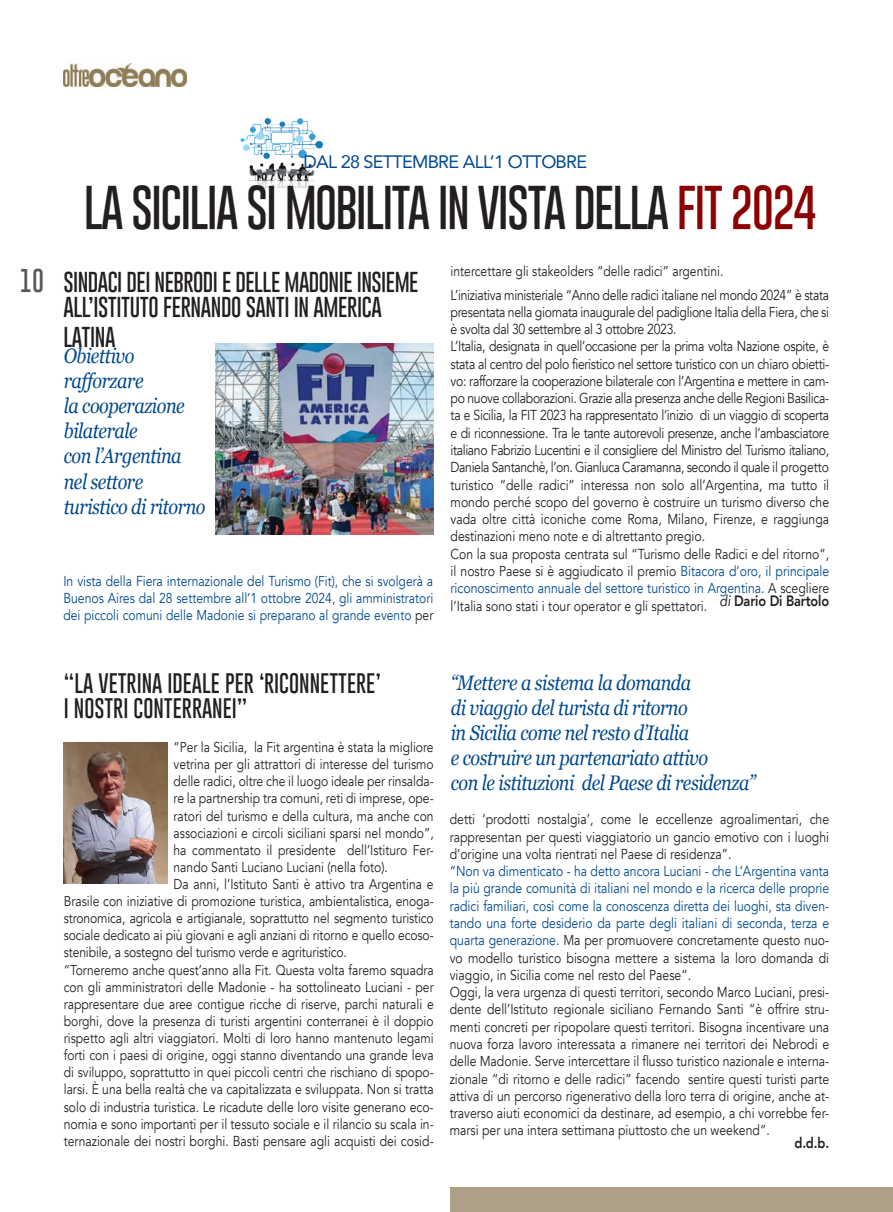
<style>
.page{position:relative;width:893px;height:1212px;background:#fff}
.page>*{position:absolute;margin:0;border:0;box-sizing:border-box;transform-origin:0 0}
.t1{font:100 45px "Gobold";letter-spacing:-.04em;color:#231f20}
.t2{font:italic 21px/25.2px "Georgia";letter-spacing:-.025em;color:#01498d;scale:.86 1}
.t3{font:100 21px/25.2px "Gobold";letter-spacing:-.025em;color:#231f20;text-align:center}
.t4{font:100 20.55px/24.8px "Gobold";color:#231f20}
.t5{font:18px "Avenir";letter-spacing:-.04em;color:#01498d}
.t6{font:800 15px "Avenir";letter-spacing:-.01em;color:#231f20;scale:.85 1}
.t7{font:14.4px/17.2px "Avenir";color:#231f20;text-align:justify;scale:.85 1}
.t8{font:14.4px/17.2px "Avenir";letter-spacing:-.025em;color:#231f20;scale:.85 1}
.t9{font:14.4px "Avenir";color:#01498d;scale:.85 1}
.t10{font:14.25px "Avenir";color:#231f20;scale:.85 1}
.t11{font:14.25px/17.1px "Avenir";color:#01498d;scale:.85 1}
.s1{color:#8b0202}
.s2{font-size:27px;color:#fff}
.s3{font-size:24px;color:#57585a}
.s4{font-size:14.25px}
.s5{font-size:14.4px}
.s6{color:#231f20}
.s7{color:#01498d}
.s8{font-weight:400;font-style:italic}
</style>
<div class="page">
<div style="left:451px;top:0;width:442px;height:1212px;background:#ada087"></div>
<div style="left:0;top:128px;width:893px;height:1058px;background:#fff"></div>
<div style="left:0;top:0;width:893px;height:141px;background:#fff"></div>
<img style="left:64px;top:64px;width:123px;height:22px">
<img style="left:240px;top:118px;width:83px;height:70px">
<img style="left:64px;top:742px;width:104px;height:141px">
<img style="left:215px;top:343px;width:218px;height:191px">
<p class="t5" style="left:304px;top:147px;width:285px">DAL 28 SETTEMBRE ALL’1 OTTOBRE</p>
<h1 class="t1" style="left:84px;top:179px;width:734px">LA SICILIA SI MOBILITA IN VISTA DELLA <span class="s1">FIT 2024</span></h1>
<h2 class="t3" style="left:18px;top:269px;width:402px"><span class="s2">10</span><span class="s3">10</span> SINDACI DEI NEBRODI E DELLE MADONIE INSIEME<br>ALL’ISTITUTO FERNANDO SANTI IN AMERICA</h2>
<h2 class="t3" style="left:63px;top:325px;width:54px">LATINA</h2>
<h2 class="t2" style="left:64px;top:342px;width:166px">Obiettivo rafforzare<br>la cooperazione bilaterale<br>con l’Argentina nel settore turistico di ritorno</h2>
<p class="t9" style="left:63px;top:572px;width:437px">In vista <span class="s4">della</span> Fiera internazionale del Turismo <span class="s4">(Fit), che si svolgerà</span> a</p>
<p class="t11" style="left:63px;top:590px;width:437px"><span class="s5">Buenos Aires</span> dal 28 settembre all’1 ottobre 2024, gli amministratori dei piccoli comuni delle Madonie si preparano al grande evento <span class="s6">per</span></p>
<p class="t10" style="left:451px;top:263px;width:322px">intercettare gli stakeolders “delle radici” argentini.</p>
<p class="t8" style="left:451px;top:286px;width:447px">L’iniziativa ministeriale “Anno delle radici italiane nel mondo 2024” è stata presentata nella giornata inaugurale del padiglione Italia della Fiera, che si è svolta dal 30 settembre al 3 ottobre 2023.<br>L’Italia, designata in quell’occasione per la prima volta Nazione ospite, è stata al centro del polo fieristico nel settore turistico con un chiaro obietti&shy;vo: rafforzare la cooperazione bilaterale con l’Argentina e mettere in cam&shy;po nuove collaborazioni. Grazie alla presenza anche delle Regioni Basilica&shy;ta e Sicilia, la FIT 2023 ha rappresentato l’inizio di un viaggio di scoperta e di riconnessione. Tra le tante autorevoli presenze, anche l’ambasciatore italiano Fabrizio Lucentini e il consigliere del Ministro del Turismo italiano, Daniela Santanchè, l’on. Gianluca Caramanna, secondo il quale il progetto turistico “delle radici” interessa non solo all’Argentina, ma tutto il mondo perché scopo del governo è costruire un turismo diverso che vada oltre città iconiche come Roma, Milano, Firenze, e raggiunga destinazioni meno note e di altrettanto pregio.<br>Con la sua proposta centrata sul “Turismo delle Radici e del ritorno”, il nostro Paese si è aggiudicato il premio <span class="s7">Bitacora d’oro, il principale riconoscimento annuale del settore turistico in Argentina.</span> A scegliere l’Italia sono stati i tour operator e gli spettatori.</p>
<p class="t6" style="left:720px;top:589px;width:130px"><span class="s8">di</span> Dario Di Bartolo</p>
<h3 class="t4" style="left:64px;top:671px;width:319px">“LA VETRINA IDEALE PER ‘RICONNETTERE’<br>I NOSTRI CONTERRANEI”</h3>
<p class="t10" style="left:174px;top:739px;width:308px">“Per la Sicilia, la Fit argentina è stata la migliore</p>
<p class="t10" style="left:174px;top:756px;width:308px">vetrina per gli attrattori di interesse del turismo</p>
<p class="t10" style="left:174px;top:773px;width:308px">delle radici, oltre che il luogo ideale per rinsalda-</p>
<p class="t10" style="left:174px;top:790px;width:308px">re la partnership tra comuni, reti di imprese, ope-</p>
<p class="t10" style="left:174px;top:807px;width:307px">ratori del turismo e della cultura, ma anche con</p>
<p class="t10" style="left:174px;top:824px;width:308px">associazioni e circoli siciliani sparsi nel mondo”,</p>
<p class="t10" style="left:174px;top:841px;width:308px">ha commentato il presidente dell’Istituro Fer-</p>
<p class="t10" style="left:174px;top:858px;width:254px">nando Santi Luciano Luciani (nella foto).</p>
<p class="t10" style="left:174px;top:875px;width:307px">Da anni, l’Istituto Santi è attivo tra Argentina e</p>
<p class="t10" style="left:64px;top:893px;width:437px">Brasile con iniziative di promozione turistica, ambientalistica, enoga-</p>
<p class="t10" style="left:64px;top:910px;width:437px">stronomica, agricola e artigianale, soprattutto nel segmento turistico</p>
<p class="t10" style="left:64px;top:927px;width:437px">sociale dedicato ai più giovani e agli anziani di ritorno e quello ecoso-</p>
<p class="t10" style="left:64px;top:944px;width:335px">stenibile, a sostegno del turismo verde e agrituristico.</p>
<p class="t10" style="left:64px;top:961px;width:437px">“Torneremo anche quest’anno alla Fit. Questa volta faremo squadra</p>
<p class="t10" style="left:64px;top:978px;width:437px">con gli amministratori delle Madonie - ha sottolineato Luciani - per</p>
<p class="t10" style="left:64px;top:995px;width:437px">rappresentare due aree contigue ricche di riserve, parchi naturali e</p>
<p class="t10" style="left:64px;top:1012px;width:437px">borghi, dove la presenza di turisti argentini conterranei è il doppio</p>
<p class="t10" style="left:64px;top:1029px;width:437px">rispetto agli altri viaggiatori. Molti di loro hanno mantenuto legami</p>
<p class="t10" style="left:64px;top:1047px;width:437px">forti con i paesi di origine, oggi stanno diventando una grande leva</p>
<p class="t10" style="left:64px;top:1064px;width:437px">di sviluppo, soprattutto in quei piccoli centri che rischiano di spopo-</p>
<p class="t10" style="left:64px;top:1081px;width:437px">larsi. È una bella realtà che va capitalizzata e sviluppata. Non si tratta</p>
<p class="t10" style="left:64px;top:1098px;width:437px">solo di industria turistica. Le ricadute delle loro visite <span class="s5">generano eco-</span></p>
<p class="t10" style="left:64px;top:1115px;width:437px"><span class="s5">nomia</span> e sono importanti per il tessuto sociale e il rilancio su scala in-</p>
<p class="t7" style="left:64px;top:1133px;width:437px"><span class="s4">terna</span>zionale dei nostri borghi. Basti pensare agli acquisti dei cosid-</p>
<h2 class="t2" style="left:451px;top:669px;width:356px">“Mettere a sistema la domanda<br>di viaggio del turista di ritorno<br>in Sicilia come nel resto d’Italia<br>e costruire un partenariato attivo<br>con le istituzioni del Paese di residenza”</h2>
<p class="t7" style="left:450px;top:811px;width:448px">detti ‘prodotti nostalgia’, come le eccellenze agroalimentari, che rappresentan per questi viaggiatorio un gancio emotivo con i luoghi d’origine una volta rientrati nel Paese di residenza”.</p>
<p class="t7" style="left:450px;top:863px;width:448px;text-align:left"><span class="s7">“Non va dimenticato - ha detto ancora Luciani - che L’Argentina vanta la più grande comunità di italiani nel mondo e la ricerca delle proprie radici familiari, così come la conoscenza diretta dei luoghi, sta diven&shy;tando una forte desiderio da parte degli italiani di seconda, terza e quarta generazione.</span> Ma per promuovere concretamente questo nuo&shy;vo modello turistico bisogna mettere a sistema la loro domanda di viaggio, in Sicilia come nel resto del Paese”.<br>Oggi, la vera urgenza di questi territori, secondo Marco Luciani, presi&shy;dente dell’Istituto regionale siciliano Fernando Santi “è offrire stru&shy;menti concreti per ripopolare questi territori. Bisogna incentivare una nuova forza lavoro interessata a rimanere nei territori dei Nebrodi e delle Madonie. Serve intercettare il flusso turistico nazionale e interna&shy;zionale “di ritorno e delle radici” facendo sentire questi turisti parte attiva di un percorso rigenerativo della loro terra di origine, anche at&shy;traverso aiuti economici da destinare, ad esempio, a chi vorrebbe fer&shy;marsi per una intera settimana piuttosto che un weekend”.</p>
<p class="t6" style="left:794px;top:1131px;width:42px">d.d.b.</p>
</div>
